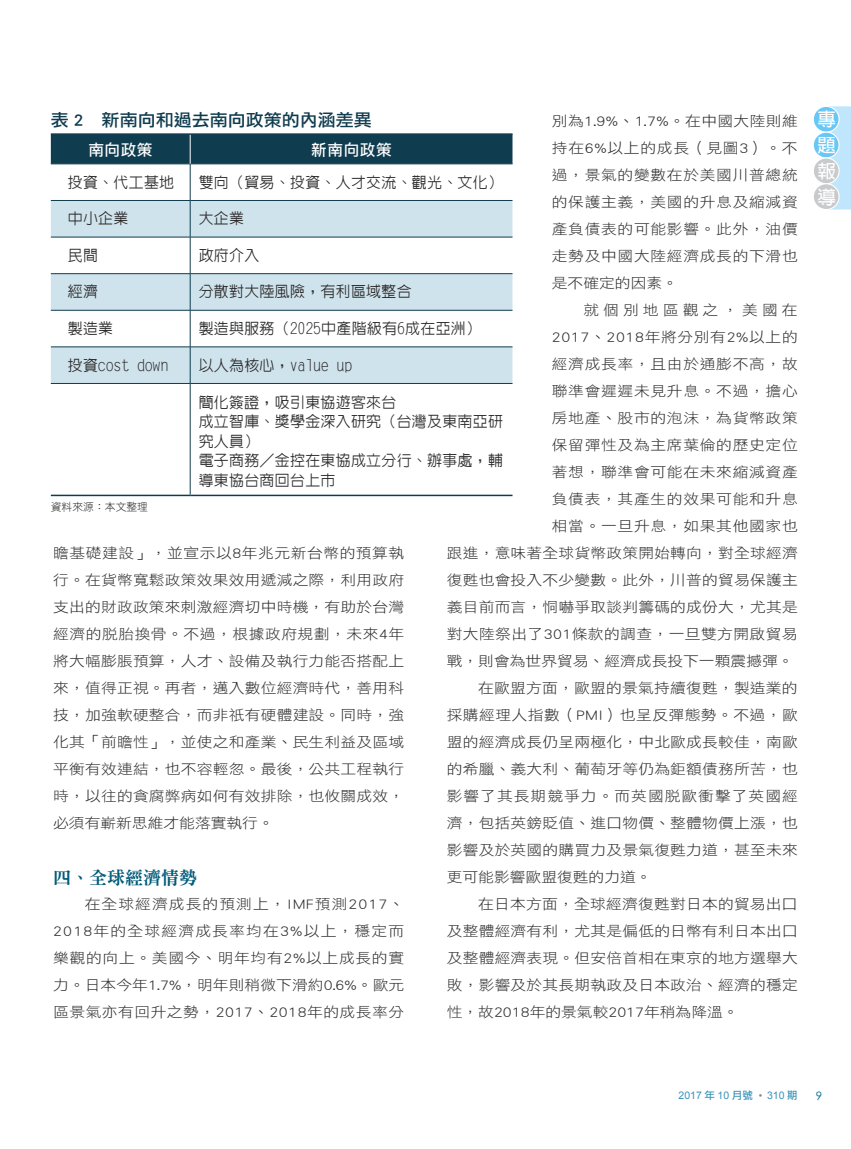
<style>
.page{position:relative;width:851px;height:1149px;background:#fff}
.page>*{position:absolute;margin:0;border:0;box-sizing:border-box;transform-origin:0 0}
.t1{font:700 18.45px/26px "Lin Gothic";color:#fff;text-align:justify}
.t2{font:18px "DFN Ming W9 WINP BF";color:#005b7a}
.t3{font:17.1px "DF Li Hei Std W5";color:#103c4f;scale:1.05 1}
.t4{font:700 16.2px "Microsoft Jheng Hei";color:#fff}
.t5{font:15px/19.5px "New Gothic Meduim";letter-spacing:.025em;color:#2a2828}
.t6{font:14.1px/27px "DF Li Hei Std W3";letter-spacing:.015em;color:#2a2828;text-align:justify;scale:1.11 1}
.t7{font:14.1px "DF Li Hei Std W3";letter-spacing:.045em;color:#2a2828;scale:1.11 1}
.t8{font:14.1px "DF Li Hei Std W3";letter-spacing:.065em;color:#2a2828;scale:1.11 1}
.t9{font:14.1px "DF Li Hei Std W3";letter-spacing:.04em;color:#2a2828;scale:1.11 1}
.t10{font:14.1px "DF Li Hei Std W3";letter-spacing:.26em;color:#2a2828;scale:1.11 1}
.t11{font:11.55px "Century Gothic";color:#006a96}
.t12{font:10.8px "DF Li Hei W3 WINP BF";color:#2a2828}
.t13{font:10.5px "Arial";color:#3d93ba}
.s1{font-family:"DF Li Hei Std W5"}
.s2{font-family:"Adobe Ming Std";font-weight:300;color:#85878a}
</style>
<div class="page">
<svg style="left:51px;top:201px;width:461px;height:182px;fill:#cfe3ed"></svg>
<hr style="left:51px;top:133px;width:139px;height:2px;background:#103c4f">
<hr style="left:190px;top:133px;width:322px;height:2px;background:#103c4f">
<hr style="left:190px;top:164px;width:1px;height:36px;background:#103c4f">
<hr style="left:51px;top:200px;width:139px;height:1px;background:#103c4f">
<hr style="left:190px;top:200px;width:322px;height:1px;background:#103c4f">
<hr style="left:190px;top:201px;width:1px;height:36px;background:#103c4f">
<hr style="left:51px;top:237px;width:139px;height:1px;background:#103c4f">
<hr style="left:190px;top:237px;width:322px;height:1px;background:#103c4f">
<hr style="left:190px;top:237px;width:1px;height:36px;background:#103c4f">
<hr style="left:51px;top:273px;width:139px;height:1px;background:#103c4f">
<hr style="left:190px;top:273px;width:322px;height:1px;background:#103c4f">
<hr style="left:190px;top:274px;width:1px;height:36px;background:#103c4f">
<hr style="left:51px;top:310px;width:139px;height:1px;background:#103c4f">
<hr style="left:190px;top:310px;width:322px;height:1px;background:#103c4f">
<hr style="left:190px;top:310px;width:1px;height:36px;background:#103c4f">
<hr style="left:51px;top:346px;width:139px;height:1px;background:#103c4f">
<hr style="left:190px;top:346px;width:322px;height:1px;background:#103c4f">
<hr style="left:190px;top:347px;width:1px;height:36px;background:#103c4f">
<hr style="left:51px;top:383px;width:139px;height:1px;background:#103c4f">
<hr style="left:190px;top:383px;width:322px;height:1px;background:#103c4f">
<hr style="left:190px;top:383px;width:1px;height:111px;background:#103c4f">
<hr style="left:51px;top:494px;width:139px;height:2px;background:#103c4f">
<hr style="left:190px;top:494px;width:322px;height:2px;background:#103c4f">
<div style="left:51px;top:134px;width:461px;height:30px;background:#103c4f"></div>
<div style="left:826px;top:106px;width:24px;height:103px;background:#bfe6fc"></div>
<div style="left:813px;top:106px;width:26px;height:26px;background:#69c7f6;border-radius:50%"></div>
<div style="left:812px;top:106px;width:27px;height:27px;border:1px solid #fff;border-radius:50%"></div>
<div style="left:813px;top:132px;width:26px;height:26px;background:#69c7f6;border-radius:50%"></div>
<div style="left:812px;top:132px;width:27px;height:26px;border:1px solid #fff;border-radius:50%"></div>
<div style="left:813px;top:158px;width:26px;height:26px;background:#c9cacc;border-radius:50%"></div>
<div style="left:812px;top:157px;width:27px;height:27px;border:1px solid #fff;border-radius:50%"></div>
<div style="left:813px;top:184px;width:26px;height:25px;background:#c9cacc;border-radius:50%"></div>
<div style="left:812px;top:183px;width:27px;height:27px;border:1px solid #fff;border-radius:50%"></div>
<p class="t3" style="left:51px;top:111px;width:307px">表 2　新南向和過去南向政策的內涵差異</p>
<p class="t4" style="left:88px;top:139px;width:66px">南向政策</p>
<p class="t4" style="left:311px;top:139px;width:82px">新南向政策</p>
<p class="t5" style="left:68px;top:172px;width:108px">投資、代工基地</p>
<p class="t5" style="left:199px;top:172px;width:306px">雙向（貿易、投資、人才交流、觀光、文化）</p>
<p class="t5" style="left:68px;top:209px;width:62px">中小企業</p>
<p class="t5" style="left:199px;top:209px;width:47px">大企業</p>
<p class="t5" style="left:68px;top:245px;width:32px">民間</p>
<p class="t5" style="left:199px;top:245px;width:62px">政府介入</p>
<p class="t5" style="left:68px;top:282px;width:32px">經濟</p>
<p class="t5" style="left:199px;top:282px;width:214px">分散對大陸風險，有利區域整合</p>
<p class="t5" style="left:68px;top:318px;width:47px">製造業</p>
<p class="t5" style="left:199px;top:318px;width:284px">製造與服務（2025中產階級有6成在亞洲）</p>
<p class="t5" style="left:68px;top:355px;width:102px">投資cost down</p>
<p class="t5" style="left:199px;top:355px;width:155px">以人為核心，value up</p>
<p class="t5" style="left:199px;top:392px;width:306px">簡化簽證，吸引東協遊客來台<br>成立智庫、獎學金深入研究（台灣及東南亞研究人員）<br>電子商務／金控在東協成立分行、辦事處，輔導東協台商回台上市</p>
<p class="t12" style="left:51px;top:501px;width:99px">資料來源：本文整理</p>
<p class="t6" style="left:551px;top:107px;width:223px">別為1.9%、1.7%。在中國大陸則維持在6%以上的成長（見圖3）。不過，景氣的變數在於美國川普總統的保護主義，美國的升息及縮減資產負債表的可能影響。此外，油價走勢及中國大陸經濟成長的下滑也是不確定的因素。</p>
<p class="t10" style="left:583px;top:302px;width:194px">就個別地區觀之，美國在</p>
<p class="t9" style="left:551px;top:329px;width:223px">2017、2018年將分別有2%以上的</p>
<p class="t7" style="left:551px;top:356px;width:223px">經濟成長率，且由於通膨不高，故</p>
<p class="t7" style="left:551px;top:383px;width:223px">聯準會遲遲未見升息。不過，擔心</p>
<p class="t7" style="left:551px;top:410px;width:223px">房地產、股市的泡沫，為貨幣政策</p>
<p class="t7" style="left:551px;top:437px;width:223px">保留彈性及為主席葉倫的歷史定位</p>
<p class="t7" style="left:551px;top:464px;width:223px">著想，聯準會可能在未來縮減資產</p>
<p class="t7" style="left:551px;top:491px;width:223px">負債表，其產生的效果可能和升息</p>
<p class="t7" style="left:551px;top:518px;width:223px">相當。一旦升息，如果其他國家也</p>
<p class="t6" style="left:446px;top:539px;width:318px">跟進，意味著全球貨幣政策開始轉向，對全球經濟</p>
<p class="t6" style="left:446px;top:566px;width:318px">復甦也會投入不少變數。此外，川普的貿易保護主</p>
<p class="t6" style="left:446px;top:593px;width:318px">義目前而言，恫嚇爭取談判籌碼的成份大，尤其是</p>
<p class="t6" style="left:446px;top:620px;width:317px">對大陸祭出了301條款的調查，一旦雙方開啟貿易</p>
<p class="t6" style="left:446px;top:647px;width:314px">戰，則會為世界貿易、經濟成長投下一顆震撼彈。</p>
<p class="t6" style="left:478px;top:674px;width:289px">在歐盟方面，歐盟的景氣持續復甦，製造業的</p>
<p class="t6" style="left:446px;top:701px;width:318px">採購經理人指數（PMI）也呈反彈態勢。不過，歐</p>
<p class="t6" style="left:446px;top:728px;width:318px">盟的經濟成長仍呈兩極化，中北歐成長較佳，南歐</p>
<p class="t6" style="left:446px;top:755px;width:318px">的希臘、義大利、葡萄牙等仍為鉅額債務所苦，也</p>
<p class="t8" style="left:446px;top:788px;width:318px">影響了其長期競爭力。而英國脫歐衝擊了英國經</p>
<p class="t6" style="left:446px;top:809px;width:318px">濟，包括英鎊貶值、進口物價、整體物價上漲，也</p>
<p class="t6" style="left:446px;top:836px;width:318px">影響及於英國的購買力及景氣復甦力道，甚至未來</p>
<p class="t6" style="left:446px;top:863px;width:186px">更可能影響歐盟復甦的力道。</p>
<p class="t6" style="left:478px;top:890px;width:289px">在日本方面，全球經濟復甦對日本的貿易出口</p>
<p class="t6" style="left:446px;top:917px;width:318px">及整體經濟有利，尤其是偏低的日幣有利日本出口</p>
<p class="t6" style="left:446px;top:944px;width:318px">及整體經濟表現。但安倍首相在東京的地方選舉大</p>
<p class="t6" style="left:446px;top:971px;width:318px">敗，影響及於其長期執政及日本政治、經濟的穩定</p>
<p class="t6" style="left:446px;top:998px;width:264px">性，故2018年的景氣較2017年稍為降溫。</p>
<p class="t6" style="left:53px;top:539px;width:318px">瞻基礎建設」，並宣示以8年兆元新台幣的預算執行。在貨幣寬鬆政策效果效用遞減之際，利用政府支出的財政政策來刺激經濟切中時機，有助於台灣經濟的脫胎換骨。不過，根據政府規劃，未來4年將大幅膨脹預算，人才、設備及執行力能否搭配上來，值得正視。再者，邁入數位經濟時代，善用科技，加強軟硬整合，而非祇有硬體建設。同時，強化其「前瞻性」，並使之和產業、民生利益及區域平衡有效連結，也不容輕忽。最後，公共工程執行時，以往的貪腐弊病如何有效排除，也攸關成效，必須有嶄新思維才能落實執行。</p>
<p class="t2" style="left:53px;top:868px;width:146px">四、全球經濟情勢</p>
<p class="t6" style="left:53px;top:890px;width:318px;text-indent:32px">在全球經濟成長的預測上，IMF預測2017、2018年的全球經濟成長率均在3%以上，穩定而樂觀的向上。美國今、明年均有2%以上成長的實力。日本今年1.7%，明年則稍微下滑約0.6%。歐元區景氣亦有回升之勢，2017、2018年的成長率分</p>
<h1 class="t1" style="left:817px;top:106px;width:19px">專題報導</h1>
<p class="t13" style="left:678px;top:1089px;width:121px">2017 <span class="s1">年</span> 10 <span class="s1">月號</span> <span class="s2">˙</span>310 <span class="s1">期</span></p>
<p class="t11" style="left:815px;top:1087px;width:8px">9</p>
</div>
